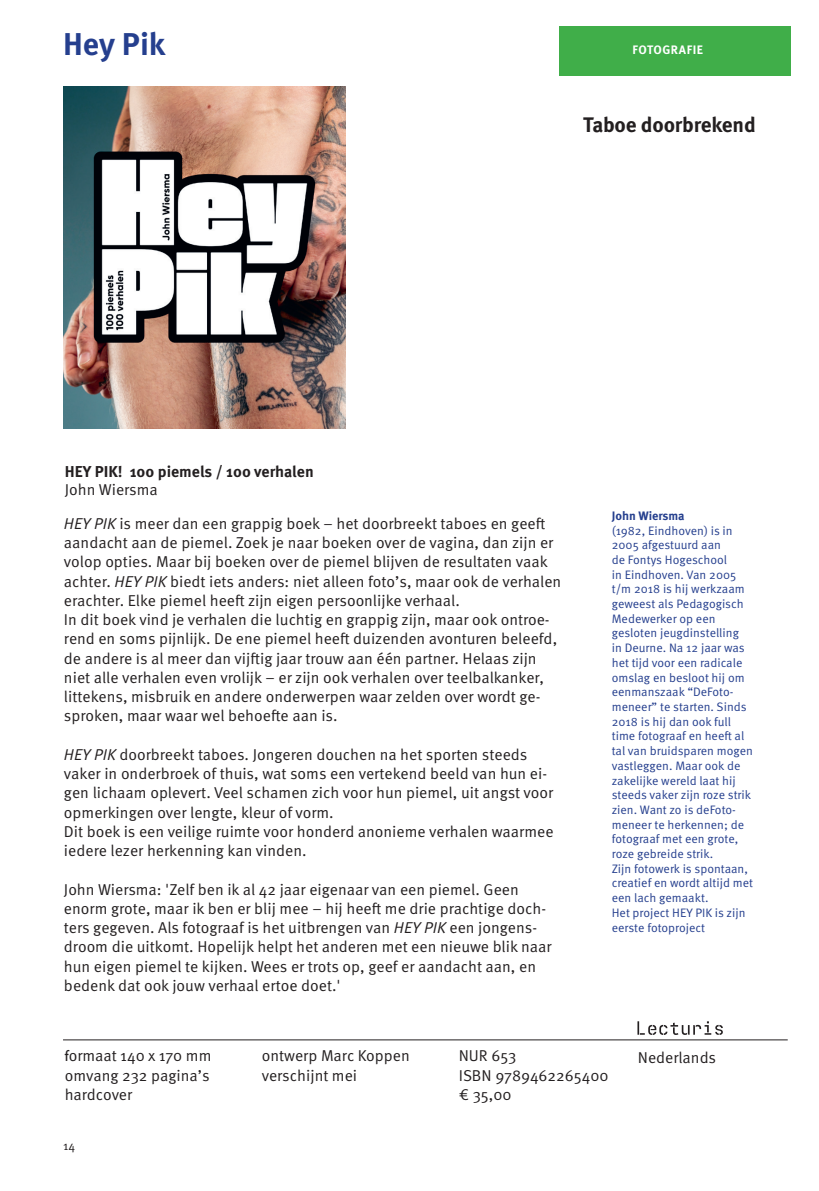
<style>
.page{position:relative;width:819px;height:1191px;background:#fff}
.page>*{position:absolute;margin:0;border:0;box-sizing:border-box;transform-origin:0 0}
.t1{font:700 31.5px "Meta Pro";color:#253f8e}
.t2{font:700 21px "Meta Pro";letter-spacing:-.01em;color:#231f20}
.t3{font:15.75px/19.2px "Meta Pro Norm";color:#231f20}
.t4{font:700 15.75px "Meta Pro";color:#231f20}
.t5{font:12.25px/14.7px "Meta Pro Norm";color:#253f8e}
.t6{font:700 12.25px "Meta Pro";letter-spacing:-.005em;color:#253f8e}
.t7{font:700 12.25px "Meta Pro";letter-spacing:.03em;color:#fff}
.t8{font:12.25px "Meta Pro Norm";color:#231f20}
.s1{font-family:"Meta Pro Norm Ita"}
.s2{font-family:"Gill Sans"}
</style>
<div class="page">
<svg style="left:637px;top:1021px;width:85px;height:14px"></svg>
<hr style="left:63px;top:1039px;width:724px;height:1px;background:#231f20">
<div style="left:559px;top:26px;width:231px;height:49px;background:#40ae49"></div>
<img style="left:64px;top:87px;width:281px;height:341px">
<h1 class="t1" style="left:63px;top:19px;width:104px">Hey Pik</h1>
<p class="t7" style="left:632px;top:40px;width:72px">FOTOGRAFIE</p>
<h2 class="t2" style="left:583px;top:108px;width:174px">Taboe doorbrekend</h2>
<p class="t4" style="left:65px;top:459px;width:250px">HEY PIK! 100 piemels / 100 verhalen</p>
<p class="t3" style="left:65px;top:479px;width:94px">John Wiersma</p>
<p class="t3" style="left:64px;top:512px;width:499px"><span class="s1">HEY PIK</span> is meer dan een grappig boek – het doorbreekt taboes en geeft aandacht aan de piemel. Zoek je naar boeken over de vagina, dan zijn er volop opties. Maar bij boeken over de piemel blijven de resultaten vaak achter. <span class="s1">HEY PIK</span> biedt iets anders: niet alleen foto’s, maar ook de verhalen erachter. Elke piemel heeft zijn eigen persoonlijke verhaal.<br>In dit boek vind je verhalen die luchtig en grappig zijn, maar ook ontroe&shy;rend en soms pijnlijk. De ene piemel heeft duizenden avonturen beleefd, de andere is al meer dan vijftig jaar trouw aan één partner. Helaas zijn niet alle verhalen even vrolijk – er zijn ook verhalen over teelbalkanker, littekens, misbruik en andere onderwerpen waar zelden over wordt ge&shy;sproken, maar waar wel behoefte aan is.</p>
<p class="t3" style="left:64px;top:743px;width:491px"><span class="s1">HEY PIK</span> doorbreekt taboes. Jongeren douchen na het sporten steeds vaker in onderbroek of thuis, wat soms een vertekend beeld van hun ei&shy;gen lichaam oplevert. Veel schamen zich voor hun piemel, uit angst voor opmerkingen over lengte, kleur of vorm.<br>Dit boek is een veilige ruimte voor honderd anonieme verhalen waarmee iedere lezer herkenning kan vinden.</p>
<p class="t3" style="left:64px;top:878px;width:489px">John Wiersma: 'Zelf ben ik al 42 jaar eigenaar van een piemel. Geen enorm grote, maar ik ben er blij mee – hij heeft me drie prachtige doch&shy;ters gegeven. Als fotograaf is het uitbrengen van <span class="s1">HEY PIK</span> een jongens&shy;droom die uitkomt. Hopelijk helpt het anderen met een nieuwe blik naar hun eigen piemel te kijken. Wees er trots op, geef er aandacht aan, en bedenk dat ook jouw verhaal ertoe doet.'</p>
<p class="t6" style="left:611px;top:506px;width:74px">John Wiersma</p>
<p class="t5" style="left:611px;top:522px;width:143px">(1982, Eindhoven) is in<br>2005 afgestuurd aan<br>de Fontys Hogeschool<br>in Eindhoven. Van 2005 t/m 2018 is hij werkzaam geweest als Pedagogisch<br>Medewerker op een gesloten jeugdinstelling<br>in Deurne. Na 12 jaar was het tijd voor een radicale omslag en besloot hij om eenmanszaak “DeFoto&shy;meneer” te starten. Sinds<br>2018 is hij dan ook full time fotograaf en heeft al tal van bruidsparen mogen vastleggen. Maar ook de zakelijke wereld laat hij steeds vaker zijn roze strik zien. Want zo is deFoto&shy;meneer te herkennen; de fotograaf met een grote, roze gebreide strik.<br>Zijn fotowerk is spontaan, creatief en wordt altijd met een lach gemaakt.<br>Het project HEY PIK is zijn eerste fotoproject</p>
<p class="t3" style="left:65px;top:1045px;width:148px;text-align:justify"><span class="s2">f</span>ormaat 140 x 170 mm omvang 232 pagina’s hardcover</p>
<p class="t3" style="left:262px;top:1045px;width:150px">ontwerp Marc Koppen verschijnt mei</p>
<p class="t3" style="left:458px;top:1045px;width:151px">NUR 653<br>ISBN 9789462265400 € 35,00</p>
<p class="t8" style="left:63px;top:1136px;width:13px">14</p>
<p class="t3" style="left:637px;top:1046px;width:80px">Nederlands</p>
</div>
